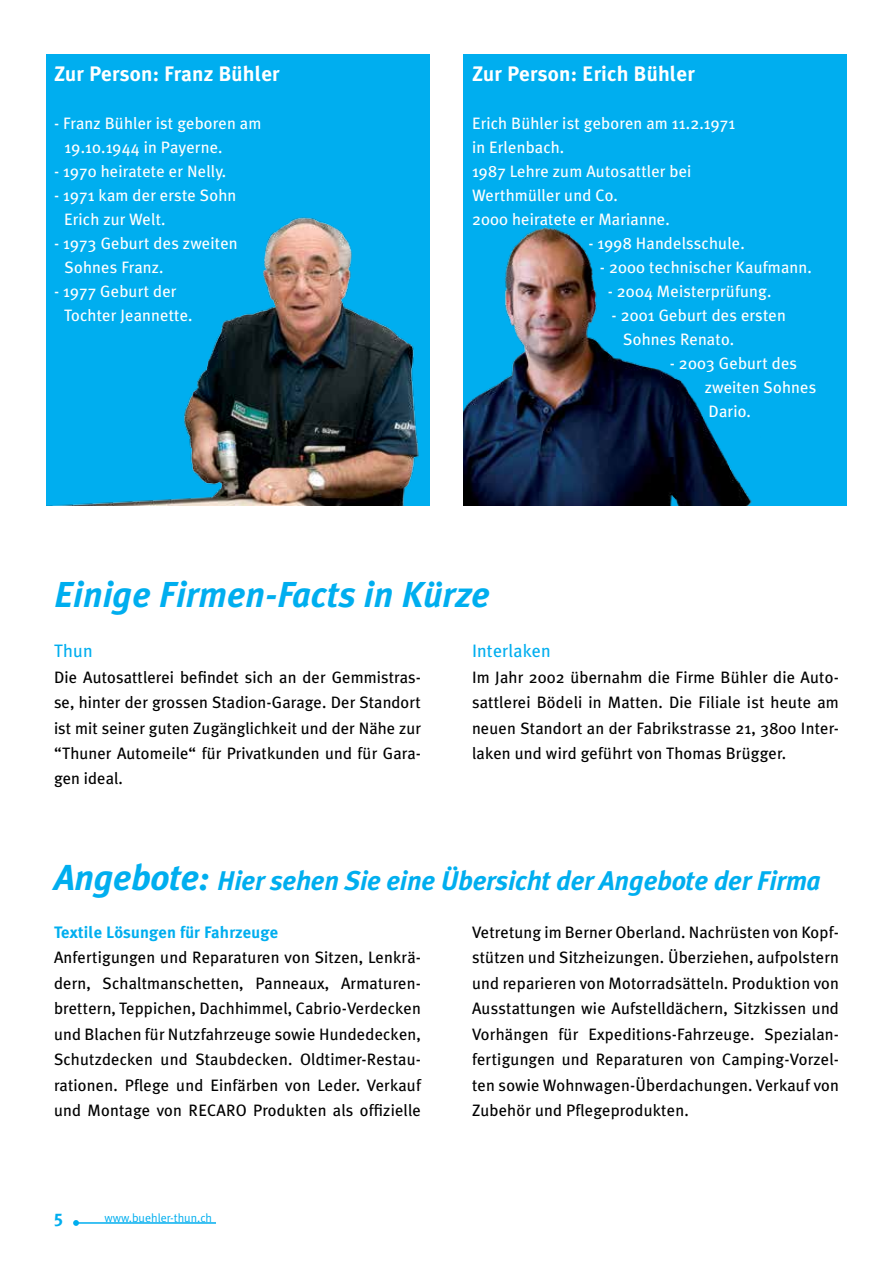
<style>
.page{position:relative;width:893px;height:1263px;background:#fff}
.page>*{position:absolute;margin:0;border:0;box-sizing:border-box;transform-origin:0 0}
.t1{font:italic 700 36px "Meta Plus";color:#00aeef}
.t2{font:italic 700 27px "Meta Plus";letter-spacing:-.01em;color:#00aeef}
.t3{font:700 21px "Meta Plus";letter-spacing:.01em;color:#fff}
.t4{font:18px "Meta Plus";letter-spacing:.01em;color:#00aeef}
.t5{font:700 18px "Meta Plus";color:#00aeef}
.t6{font:16.5px/25.5px "Meta Plus";letter-spacing:.01em;color:#000;text-align:justify}
.t7{font:16.5px/24px "Meta Plus";letter-spacing:.01em;color:#fff}
.t8{font:700 16.5px "Meta Plus";letter-spacing:.01em;color:#00aeef}
.t9{font:12px "Meta Plus Normal";color:#00aeef}
.s1{font-size:36px}
</style>
<div class="page">
<div style="left:47px;top:54px;width:383px;height:451px;background:#00aeef"></div>
<div style="left:463px;top:54px;width:383px;height:451px;background:#00aeef"></div>
<svg style="left:73px;top:1220px;width:6px;height:6px"></svg>
<hr style="left:78px;top:1222px;width:138px;height:2px;background:#00aeef">
<img style="left:61px;top:217px;width:358px;height:288px">
<img style="left:463px;top:227px;width:289px;height:278px">
<p class="t3" style="left:54px;top:62px;width:227px">Zur Person: Franz Bühler</p>
<p class="t7" style="left:65px;top:111px;width:198px;text-indent:-11px">- Franz Bühler ist geboren am<br>19.10.1944 in Payerne.</p>
<p class="t7" style="left:54px;top:159px;width:174px">- 1970 heiratete er Nelly.</p>
<p class="t7" style="left:64px;top:183px;width:174px;text-indent:-10px">- 1971 kam der erste Sohn<br>Erich zur Welt.</p>
<p class="t7" style="left:65px;top:231px;width:175px;text-indent:-11px">- 1973 Geburt des zweiten<br>Sohnes Franz.</p>
<p class="t7" style="left:64px;top:279px;width:130px;text-indent:-10px">- 1977 Geburt der<br>Tochter Jeannette.</p>
<p class="t3" style="left:472px;top:62px;width:224px">Zur Person: Erich Bühler</p>
<p class="t7" style="left:472px;top:111px;width:265px">Erich Bühler ist geboren am 11.2.1971 in Erlenbach.<br>1987 Lehre zum Autosattler bei<br>Werthmüller und Co.<br>2000 heiratete er Marianne.</p>
<p class="t7" style="left:588px;top:231px;width:158px">- 1998 Handelsschule.</p>
<p class="t7" style="left:600px;top:255px;width:213px">- 2000 technischer Kaufmann.</p>
<p class="t7" style="left:608px;top:279px;width:165px">- 2004 Meisterprüfung.</p>
<p class="t7" style="left:623px;top:303px;width:164px;text-indent:-12px">- 2001 Geburt des ersten<br>Sohnes Renato.</p>
<p class="t7" style="left:705px;top:351px;width:113px;text-indent:-35px">- 2003 Geburt des zweiten Sohnes<br>Dario.</p>
<h1 class="t1" style="left:54px;top:573px;width:437px">Einige Firmen-Facts in Kürze</h1>
<p class="t4" style="left:54px;top:640px;width:40px">Thun</p>
<p class="t6" style="left:54px;top:664px;width:368px">Die Autosattlerei befindet sich an der Gemmistras&shy;se, hinter der grossen Stadion-Garage. Der Standort ist mit seiner guten Zugänglichkeit und der Nähe zur “Thuner Automeile“ für Privatkunden und für Gara&shy;gen ideal.</p>
<p class="t4" style="left:472px;top:640px;width:80px">Interlaken</p>
<p class="t6" style="left:472px;top:664px;width:368px">Im Jahr 2002 übernahm die Firme Bühler die Auto&shy;sattlerei Bödeli in Matten. Die Filiale ist heute am neuen Standort an der Fabrikstrasse 21, 3800 Inter&shy;laken und wird geführt von Thomas Brügger.</p>
<h2 class="t2" style="left:54px;top:864px;width:768px"><span class="s1">Angebote:</span> Hier sehen Sie eine Übersicht der Angebote der Firma</h2>
<p class="t8" style="left:54px;top:922px;width:226px">Textile Lösungen für Fahrzeuge</p>
<p class="t6" style="left:54px;top:945px;width:368px">Anfertigungen und Reparaturen von Sitzen, Lenkrä&shy;dern, Schaltmanschetten, Panneaux, Armaturen&shy;brettern, Teppichen, Dachhimmel, Cabrio-Verdecken und Blachen für Nutzfahrzeuge sowie Hundedecken, Schutzdecken und Staubdecken. Oldtimer-Restau&shy;rationen. Pflege und Einfärben von Leder. Verkauf und Montage von RECARO Produkten als offizielle</p>
<p class="t5" style="left:54px;top:1206px;width:10px">5</p>
<p class="t9" style="left:104px;top:1210px;width:109px">www.buehler-thun.ch</p>
<p class="t6" style="left:472px;top:919px;width:368px">Vetretung im Berner Oberland. Nachrüsten von Kopf&shy;stützen und Sitzheizungen. Überziehen, aufpolstern und reparieren von Motorradsätteln. Produktion von Ausstattungen wie Aufstelldächern, Sitzkissen und Vorhängen für Expeditions-Fahrzeuge. Spezialan&shy;fertigungen und Reparaturen von Camping-Vorzel&shy;ten sowie Wohnwagen-Überdachungen. Verkauf von Zubehör und Pflegeprodukten.</p>
</div>
